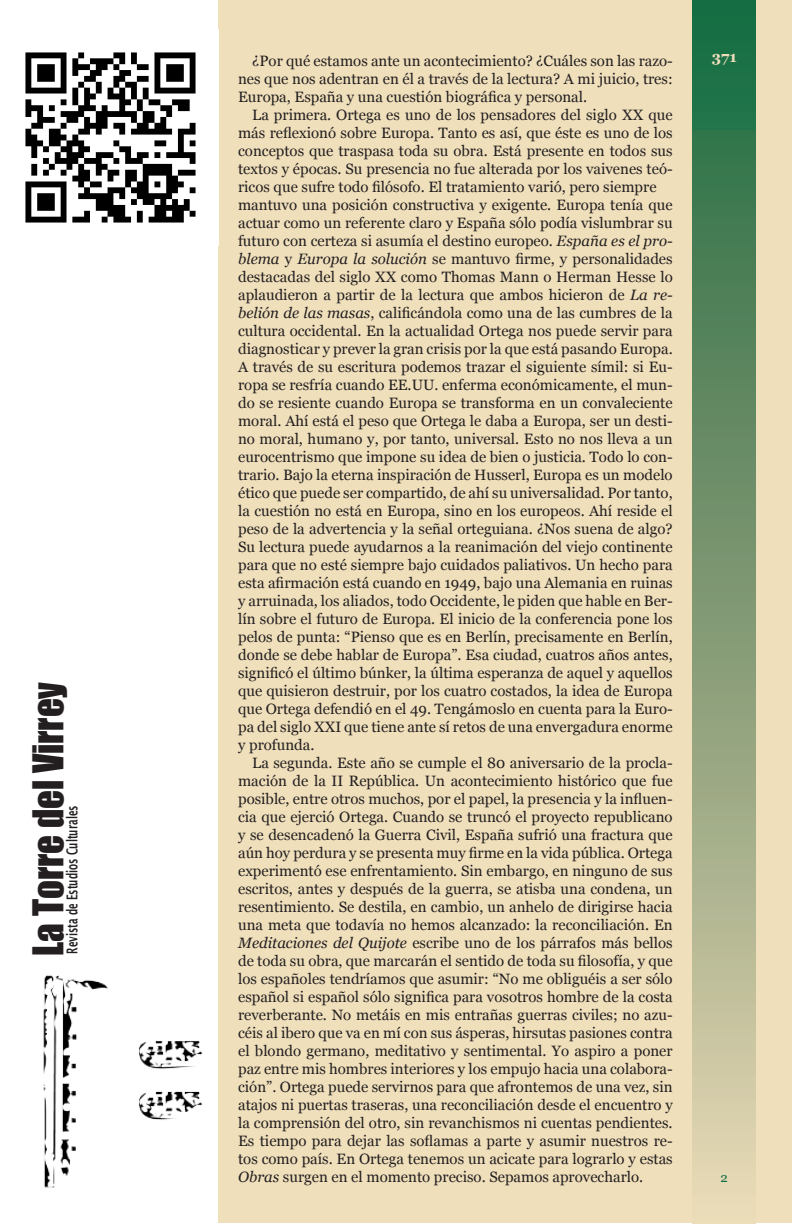
<style>
.page{position:relative;width:792px;height:1224px;background:#fff}
.page>*{position:absolute;margin:0;border:0;box-sizing:border-box;transform-origin:0 0}
.t1{font:39px "Impact";color:#231f20;scale:.95 1}
.Texto_de_cuerpo{font:15px/18px "Georgia";color:#231f20;text-align:justify}
.t2{font:600 15px "Lucida Sans";color:#231f20;scale:.63 1}
.t3{font:700 15px "Georgia";color:#efdfbb}
.t4{font:13px "Georgia";color:#136d43}
.s1{font-style:italic}
</style>
<div class="page">
<div style="left:218px;top:0;width:574px;height:1224px;background:#efdfbb"></div>
<img style="left:43px;top:975px;width:160px;height:213px">
<div style="left:693px;top:0;width:63px;height:1224px;background:linear-gradient(to bottom,#18663b,#ead5b3)"></div>
<img style="left:25px;top:52px;width:171px;height:171px">
<p class="t1" style="left:18px;top:956px;width:290px;rotate:-90deg">La Torre del Virrey</p>
<p class="t2" style="left:63px;top:954px;width:238px;rotate:-90deg">Revista de Estudios Culturales</p>
<p class="Texto_de_cuerpo" style="left:238px;top:52px;width:436px;text-indent:14px">¿Por qué estamos ante un acontecimiento? ¿Cuáles son las razo&shy;nes que nos adentran en él a través de la lectura? A mi juicio, tres:<br>Europa, España y una cuestión biográfica y personal.</p>
<p class="Texto_de_cuerpo" style="left:238px;top:106px;width:436px;text-indent:14px">La primera. Ortega es uno de los pensadores del siglo XX que más reflexionó sobre Europa. Tanto es así, que éste es uno de los conceptos que traspasa toda su obra. Está presente en todos sus textos y épocas. Su presencia no fue alterada por los vaivenes teó&shy;ricos que sufre todo filósofo. El tratamiento varió, pero siempre</p>
<p class="Texto_de_cuerpo" style="left:238px;top:196px;width:436px">mantuvo una posición constructiva y exigente. Europa tenía que actuar como un referente claro y España sólo podía vislumbrar su futuro con certeza si asumía el destino europeo. <span class="s1">España es el pro&shy;blema</span> y <span class="s1">Europa la solución</span> se mantuvo firme, y personalidades destacadas del siglo XX como Thomas Mann o Herman Hesse lo aplaudieron a partir de la lectura que ambos hicieron de <span class="s1">La re&shy;belión de las masas</span>, calificándola como una de las cumbres de la cultura occidental. En la actualidad Ortega nos puede servir para diagnosticar y prever la gran crisis por la que está pasando Europa.<br>A través de su escritura podemos trazar el siguiente símil: si Eu&shy;ropa se resfría cuando EE.UU. enferma económicamente, el mun&shy;do se resiente cuando Europa se transforma en un convaleciente moral. Ahí está el peso que Ortega le daba a Europa, ser un desti&shy;no moral, humano y, por tanto, universal. Esto no nos lleva a un eurocentrismo que impone su idea de bien o justicia. Todo lo con&shy;trario. Bajo la eterna inspiración de Husserl, Europa es un modelo ético que puede ser compartido, de ahí su universalidad. Por tanto, la cuestión no está en Europa, sino en los europeos. Ahí reside el peso de la advertencia y la señal orteguiana. ¿Nos suena de algo?<br>Su lectura puede ayudarnos a la reanimación del viejo continente para que no esté siempre bajo cuidados paliativos. Un hecho para esta afirmación está cuando en 1949, bajo una Alemania en ruinas y arruinada, los aliados, todo Occidente, le piden que hable en Ber&shy;lín sobre el futuro de Europa. El inicio de la conferencia pone los pelos de punta: “Pienso que es en Berlín, precisamente en Berlín, donde se debe hablar de Europa”. Esa ciudad, cuatros años antes, significó el último búnker, la última esperanza de aquel y aquellos que quisieron destruir, por los cuatro costados, la idea de Europa que Ortega defendió en el 49. Tengámoslo en cuenta para la Euro&shy;pa del siglo XXI que tiene ante sí retos de una envergadura enorme y profunda.</p>
<p class="Texto_de_cuerpo" style="left:238px;top:754px;width:436px;text-indent:14px">La segunda. Este año se cumple el 80 aniversario de la procla&shy;mación de la II República. Un acontecimiento histórico que fue posible, entre otros muchos, por el papel, la presencia y la influen&shy;cia que ejerció Ortega. Cuando se truncó el proyecto republicano y se desencadenó la Guerra Civil, España sufrió una fractura que aún hoy perdura y se presenta muy firme en la vida pública. Ortega experimentó ese enfrentamiento. Sin embargo, en ninguno de sus escritos, antes y después de la guerra, se atisba una condena, un resentimiento. Se destila, en cambio, un anhelo de dirigirse hacia una meta que todavía no hemos alcanzado: la reconciliación. En <span class="s1">Meditaciones del Quijote</span> escribe uno de los párrafos más bellos de toda su obra, que marcarán el sentido de toda su filosofía, y que los españoles tendríamos que asumir: “No me obliguéis a ser sólo español si español sólo significa para vosotros hombre de la costa reverberante. No metáis en mis entrañas guerras civiles; no azu&shy;céis al ibero que va en mí con sus ásperas, hirsutas pasiones contra el blondo germano, meditativo y sentimental. Yo aspiro a poner paz entre mis hombres interiores y los empujo hacia una colabora&shy;ción”. Ortega puede servirnos para que afrontemos de una vez, sin atajos ni puertas traseras, una reconciliación desde el encuentro y la comprensión del otro, sin revanchismos ni cuentas pendientes.<br>Es tiempo para dejar las soflamas a parte y asumir nuestros re&shy;tos como país. En Ortega tenemos un acicate para lograrlo y estas <span class="s1">Obras</span> surgen en el momento preciso. Sepamos aprovecharlo.</p>
<p class="t3" style="left:712px;top:48px;width:27px">371</p>
<p class="t4" style="left:721px;top:1170px;width:9px">2</p>
</div>
